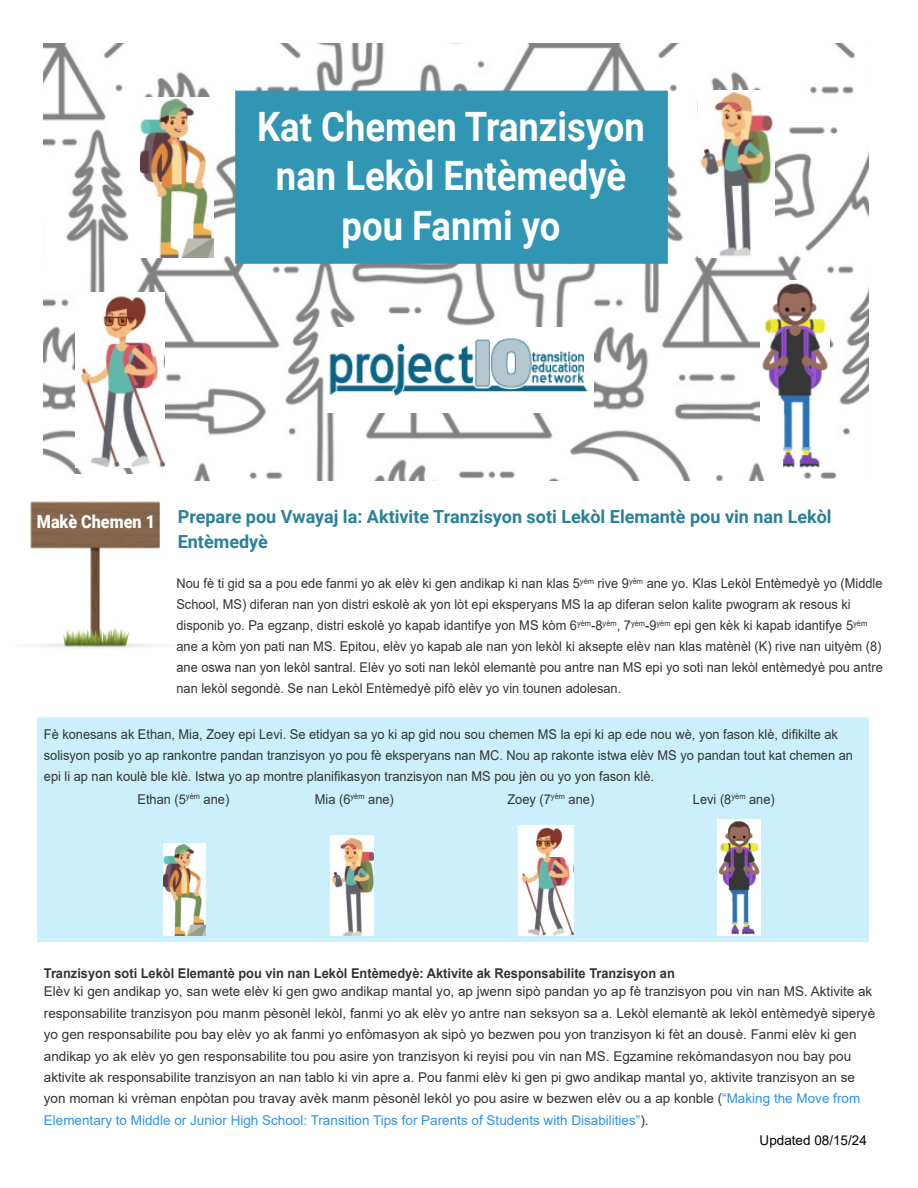
<style>
.page{position:relative;width:918px;height:1188px;background:#fff}
.page>*{position:absolute;margin:0;border:0;box-sizing:border-box;transform-origin:0 0}
.Paragraph_Style3{font:700 40.5px/49.5px "Roboto";color:#fff;text-align:center;scale:.9 1}
.Paragraph_Style1{font:700 18px/25.5px "Roboto";color:#298099}
.Paragraph_Style1-2{font:900 18px "Roboto";color:#fff;scale:.9 1}
.Paragraph_Style1-3{font:13.5px/21px "Arial";color:#333;scale:.95 1}
.Paragraph_Style1-4{font:13.5px "Arial";color:#333}
.Paragraph_Style1-5{font:13.5px "Arial";color:#2d94ec}
.Paragraph_Style1-6{font:700 13.5px "Arial";color:#333;scale:.95 1}
.Paragraph_Style3-2{font:13.5px "Arial";color:#333;scale:.95 1}
.t1{font:13.5px "Arial";color:#000}
.s1{color:#2d94ec}
.s2{color:#333}
</style>
<div class="page">
<div style="left:37px;top:718px;width:832px;height:224px;background:#cbf0fb"></div>
<img style="left:44px;top:44px;width:824px;height:436px">
<img style="left:30px;top:475px;width:146px;height:173px">
<div style="left:236px;top:91px;width:431px;height:172px;background:#3096b3"></div>
<img style="left:325px;top:327px;width:269px;height:86px">
<img style="left:75px;top:292px;width:89px;height:176px">
<img style="left:760px;top:280px;width:70px;height:188px">
<img style="left:699px;top:90px;width:76px;height:168px">
<img style="left:141px;top:98px;width:72px;height:160px">
<img style="left:718px;top:819px;width:42px;height:117px">
<img style="left:331px;top:836px;width:43px;height:100px">
<img style="left:519px;top:826px;width:55px;height:110px">
<img style="left:163px;top:844px;width:43px;height:92px">
<p class="Paragraph_Style3" style="left:257px;top:100px;width:432px">Kat Chemen Tranzisyon nan Lekòl Entèmedyè pou Fanmi yo</p>
<p class="Paragraph_Style1" style="left:178px;top:503px;width:656px">Prepare pou Vwayaj la: Aktivite Tranzisyon soti Lekòl Elemantè pou vin nan Lekòl<br>Entèmedyè</p>
<p class="Paragraph_Style1-3" style="left:176px;top:573px;width:745px">Nou fè ti gid sa a pou ede fanmi yo ak elèv ki gen andikap ki nan klas 5<sup>yèm</sup> rive 9<sup>yèm</sup> ane yo. Klas Lekòl Entèmedyè yo (Middle School, MS) diferan nan yon distri eskolè ak yon lòt epi eksperyans MS la ap diferan selon kalite pwogram ak resous ki disponib yo. Pa egzanp, distri eskolè yo kapab idantifye yon MS kòm 6<sup>yèm</sup>-8<sup>yèm</sup>, 7<sup>yèm</sup>-9<sup>yèm</sup> epi gen kèk ki kapab idantifye 5<sup>yèm </sup>ane a kòm yon pati nan MS. Epitou, elèv yo kapab ale nan yon lekòl ki aksepte elèv nan klas matènèl (K) rive nan uityèm (8) ane oswa nan yon lekòl santral. Elèv yo soti nan lekòl elemantè pou antre nan MS epi yo soti nan lekòl entèmedyè pou antre nan lekòl segondè. Se nan Lekòl Entèmedyè pifò elèv yo vin tounen adolesan.</p>
<p class="Paragraph_Style1-3" style="left:44px;top:723px;width:853px">Fè konesans ak Ethan, Mia, Zoey epi Levi. Se etidyan sa yo ki ap gid nou sou chemen MS la epi ki ap ede nou wè, yon fason klè, difikilte ak solisyon posib yo ap rankontre pandan tranzisyon yo pou fè eksperyans nan MC. Nou ap rakonte istwa elèv MS yo pandan tout kat chemen an epi li ap nan koulè ble klè. Istwa yo ap montre planifikasyon tranzisyon nan MS pou jèn ou yo yon fason klè.</p>
<p class="Paragraph_Style3-2" style="left:137px;top:790px;width:98px">Ethan (5<sup>yèm</sup> ane)</p>
<p class="Paragraph_Style3-2" style="left:315px;top:790px;width:85px">Mia (6<sup>yèm</sup> ane)</p>
<p class="Paragraph_Style3-2" style="left:507px;top:790px;width:93px">Zoey (7<sup>yèm</sup> ane)</p>
<p class="Paragraph_Style3-2" style="left:693px;top:790px;width:88px">Levi (8<sup>yèm</sup> ane)</p>
<p class="Paragraph_Style1-2" style="left:37px;top:509px;width:133px">Makè Chemen 1</p>
<p class="Paragraph_Style1-6" style="left:44px;top:963px;width:666px">Tranzisyon soti Lekòl Elemantè pou vin nan Lekòl Entèmedyè: Aktivite ak Responsabilite Tranzisyon an</p>
<p class="Paragraph_Style1-4" style="left:44px;top:982px;width:830px">Elèv ki gen andikap yo, san wete elèv ki gen gwo andikap mantal yo, ap jwenn sipò pandan yo ap fè tranzisyon pou vin nan MS. Aktivite ak</p>
<p class="Paragraph_Style1-4" style="left:44px;top:1004px;width:833px">responsabilite tranzisyon pou manm pèsonèl lekòl, fanmi yo ak elèv yo antre nan seksyon sa a. Lekòl elemantè ak lekòl entèmedyè siperyè</p>
<p class="Paragraph_Style1-4" style="left:44px;top:1025px;width:814px">yo gen responsabilite pou bay elèv yo ak fanmi yo enfòmasyon ak sipò yo bezwen pou yon tranzisyon ki fèt an dousè. Fanmi elèv ki gen</p>
<p class="Paragraph_Style1-4" style="left:44px;top:1047px;width:809px">andikap yo ak elèv yo gen responsabilite tou pou asire yon tranzisyon ki reyisi pou vin nan MS. Egzamine rekòmandasyon nou bay pou</p>
<p class="Paragraph_Style1-4" style="left:44px;top:1068px;width:813px">aktivite ak responsabilite tranzisyon an nan tablo ki vin apre a. Pou fanmi elèv ki gen pi gwo andikap mantal yo, aktivite tranzisyon an se</p>
<p class="Paragraph_Style1-4" style="left:44px;top:1089px;width:818px">yon moman ki vrèman enpòtan pou travay avèk manm pèsonèl lekòl yo pou asire w bezwen elèv ou a ap konble (<span class="s1">“Making the Move from</span></p>
<p class="Paragraph_Style1-5" style="left:44px;top:1111px;width:606px">Elementary to Middle or Junior High School: Transition Tips for Parents of Students with Disabilities”<span class="s2">).</span></p>
<p class="t1" style="left:760px;top:1131px;width:109px">Updated 08/15/24</p>
</div>
